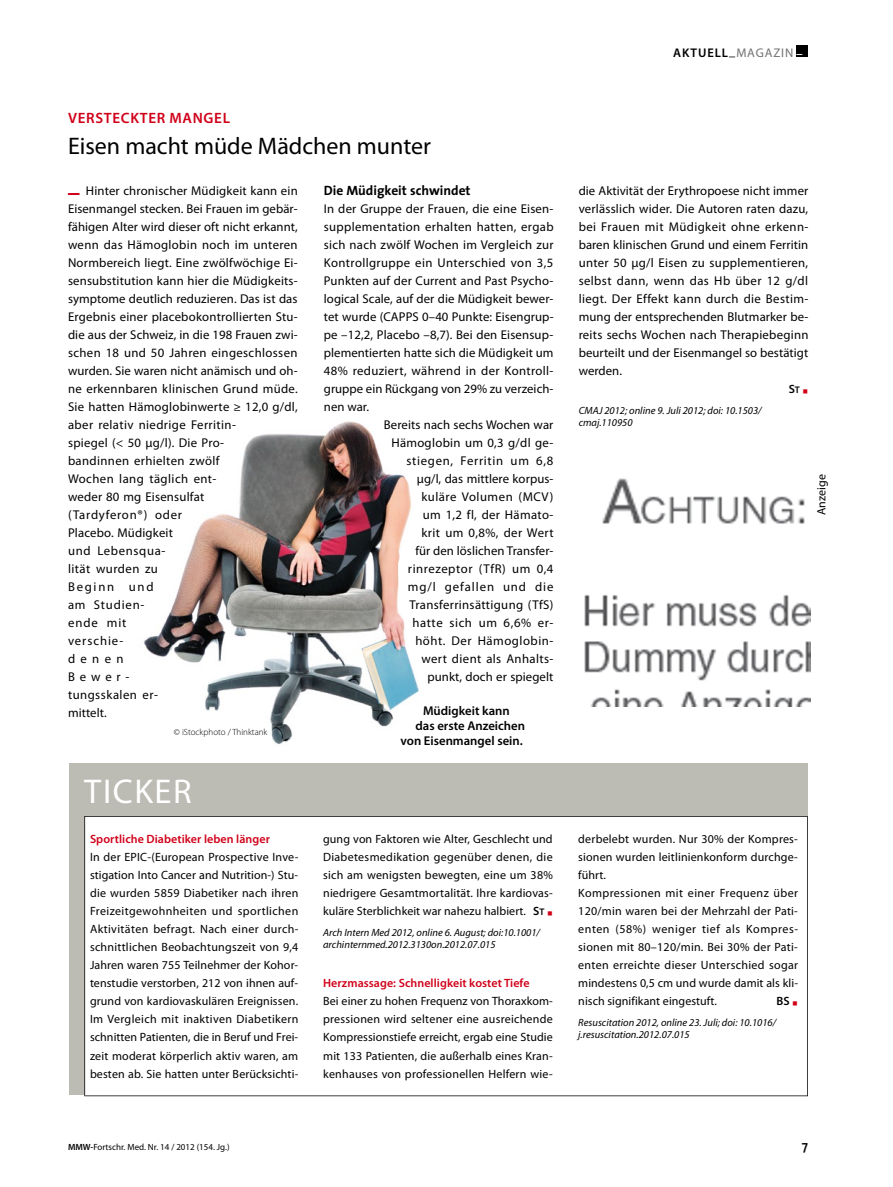
<style>
.page{position:relative;width:893px;height:1187px;background:#fff}
.page>*{position:absolute;margin:0;border:0;box-sizing:border-box;transform-origin:0 0}
.t1{font:40.2px "Myriad Pro";color:#d10019;scale:.57 1}
.t2{font:34.5px "Myriad Pro";letter-spacing:.045em;color:#fff}
.t3{font:24px "Myriad Pro";color:#000}
.t4{font:600 15px "Myriad Pro";letter-spacing:.045em;color:#d10019}
.t5{font:700 13.5px "The Sans";color:#000}
.t6{font:600 13.5px "The Sans";color:#000}
.t7{font:12.75px/18px "Myriad Pro";letter-spacing:.02em;color:#000}
.t8{font:600 12.75px "Myriad Pro";color:#000}
.t9{font:12.75px "Myriad Pro";letter-spacing:.04em;color:#000}
.t10{font:12.75px "Myriad Pro";letter-spacing:.055em;color:#000}
.t11{font:12.75px "Myriad Pro";letter-spacing:.045em;color:#000}
.t12{font:12.75px "Myriad Pro";letter-spacing:.075em;color:#000}
.t13{font:12.75px "Myriad Pro";letter-spacing:.05em;color:#000}
.t14{font:600 12.6px "Myriad Pro";letter-spacing:.07em;color:#000}
.t15{font:12px/18px "Myriad Pro";letter-spacing:.015em;color:#000;text-align:justify}
.t16{font:600 12px "Myriad Pro";letter-spacing:.005em;color:#d10019}
.t17{font:12px "Myriad Pro Semibold SC800";color:#000}
.t18{font:italic 10.5px/12px "Myriad Pro";color:#000}
.t19{font:9px "Myriad Pro";color:#000}
.t20{font:300 9px "Myriad Pro";color:#000}
.s1{font-family:"Myriad Pro Semibold SC800"}
.s2{font-family:"Myriad Pro Semibold SC800";font-size:9.6px}
.s3{font-family:"Minion Pro";font-size:14.25px;color:#d10019}
.s4{font-weight:400;color:#707172}
.s5{font-family:"The Sans";font-weight:400;font-size:12px;color:#fff}
.s6{font-size:9.6px}
.s7{font-weight:600}
</style>
<div class="page">
<div style="left:796px;top:45px;width:12px;height:11px;background:#000"></div>
<img style="left:584px;top:478px;width:226px;height:228px">
<div style="left:69px;top:763px;width:739px;height:332px;background:#bcbcb4"></div>
<div style="left:84px;top:816px;width:724px;height:280px;background:#fff"></div>
<img style="left:143px;top:421px;width:276px;height:324px">
<p class="t4" style="left:68px;top:108px;width:163px">VERSTECKTER MANGEL</p>
<h3 class="t3" style="left:68px;top:131px;width:365px">Eisen macht müde Mädchen munter</h3>
<h1 class="t1" style="left:68px;top:152px;width:22px">_</h1>
<p class="t7" style="left:68px;top:181px;width:231px;text-indent:18px">Hinter chronischer Müdigkeit kann ein<br>Eisenmangel stecken. Bei Frauen im gebär&shy;fähigen Alter wird dieser oft nicht erkannt, wenn das Hämoglobin noch im unteren<br>Normbereich liegt. Eine zwölfwöchige Ei&shy;sensubstitution kann hier die Müdigkeits&shy;symptome deutlich reduzieren. Das ist das<br>Ergebnis einer placebokontrollierten Stu&shy;die aus der Schweiz, in die 198 Frauen zwi&shy;schen 18 und 50 Jahren eingeschlossen wurden. Sie waren nicht anämisch und oh&shy;ne erkennbaren klinischen Grund müde.<br>Sie hatten Hämoglobinwerte ≥ 12,0 g/dl, aber relativ niedrige Ferritin-<br>spiegel (&lt; 50 µg/l). Die Pro-<br>bandinnen erhielten zwölf<br>Wochen lang täglich ent-<br>weder 80 mg Eisensulfat<br>(Tardyferon®) oder<br>Placebo. Müdigkeit<br>und Lebensqua-<br>lität wurden zu<br>Beginn und<br>am Studien-<br>ende mit<br>verschie-<br>denen<br>Bewer-<br>tungs skalen er-<br>mittelt.</p>
<p class="t5" style="left:324px;top:182px;width:148px">Die Müdigkeit schwindet</p>
<p class="t7" style="left:324px;top:199px;width:231px">In der Gruppe der Frauen, die eine Eisen-</p>
<p class="t7" style="left:324px;top:217px;width:231px">supplementation erhalten hatten, ergab</p>
<p class="t7" style="left:324px;top:235px;width:231px">sich nach zwölf Wochen im Vergleich zur</p>
<p class="t7" style="left:324px;top:253px;width:231px">Kontrollgruppe ein Unterschied von 3,5</p>
<p class="t7" style="left:324px;top:271px;width:231px">Punkten auf der Current and Past Psycho-</p>
<p class="t7" style="left:324px;top:289px;width:231px">logical Scale, auf der die Müdigkeit bewer-</p>
<p class="t7" style="left:324px;top:307px;width:231px">tet wurde (CAPPS 0–40 Punkte: Eisengrup-</p>
<p class="t7" style="left:324px;top:325px;width:231px">pe –12,2, Placebo –8,7). Bei den Eisensup-</p>
<p class="t7" style="left:324px;top:343px;width:231px">plementierten hatte sich die Müdigkeit um</p>
<p class="t7" style="left:324px;top:361px;width:231px">48% reduziert, während in der Kontroll-</p>
<p class="t7" style="left:324px;top:379px;width:231px">gruppe ein Rückgang von 29% zu verzeich-</p>
<p class="t7" style="left:324px;top:397px;width:47px">nen war.</p>
<p class="t7" style="left:384px;top:415px;width:171px">Bereits nach sechs Wochen war</p>
<p class="t7" style="left:391px;top:433px;width:164px">Hämoglobin um 0,3 g/dl ge-</p>
<p class="t10" style="left:406px;top:453px;width:149px">stiegen, Ferritin um 6,8</p>
<p class="t7" style="left:417px;top:469px;width:138px">µg/l, das mittlere korpus-</p>
<p class="t9" style="left:421px;top:489px;width:134px">kuläre Volumen (MCV)</p>
<p class="t7" style="left:423px;top:505px;width:132px">um 1,2 fl, der Hämato-</p>
<p class="t7" style="left:421px;top:523px;width:134px">krit um 0,8%, der Wert</p>
<p class="t7" style="left:415px;top:541px;width:140px">für den löslichen Transfer-</p>
<p class="t11" style="left:408px;top:561px;width:147px">rinrezeptor (TfR) um 0,4</p>
<p class="t12" style="left:408px;top:579px;width:147px">mg/l gefallen und die</p>
<p class="t7" style="left:409px;top:595px;width:146px">Transferrinsättigung (TfS)</p>
<p class="t13" style="left:412px;top:615px;width:143px">hatte sich um 6,6% er-</p>
<p class="t9" style="left:415px;top:633px;width:140px">höht. Der Hämoglobin-</p>
<p class="t7" style="left:421px;top:649px;width:133px">wert dient als Anhalts-</p>
<p class="t7" style="left:427px;top:667px;width:128px">punkt, doch er spiegelt</p>
<p class="t8" style="left:423px;top:702px;width:88px">Müdigkeit kann</p>
<p class="t8" style="left:415px;top:717px;width:111px">das erste Anzeichen</p>
<p class="t8" style="left:400px;top:732px;width:124px">von Eisenmangel sein.</p>
<p class="t20" style="left:174px;top:726px;width:95px">© iStockphoto / Thinktank</p>
<h2 class="t2" style="left:84px;top:770px;width:109px">TICKER</h2>
<p class="t16" style="left:90px;top:831px;width:181px">Sportliche Diabetiker leben länger</p>
<p class="t15" style="left:90px;top:848px;width:210px">In der EPIC-(European Prospective Inve&shy;stigation Into Cancer and Nutrition-) Stu&shy;die wurden 5859 Diabetiker nach ihren Freizeitgewohnheiten und sportlichen Aktivitäten befragt. Nach einer durch&shy;schnittlichen Beobachtungszeit von 9,4<br>Jahren waren 755 Teilnehmer der Kohor&shy;tenstudie verstorben, 212 von ihnen auf&shy;grund von kardiovaskulären Ereignissen.<br>Im Vergleich mit inaktiven Diabetikern schnitten Patienten, die in Beruf und Frei&shy;zeit moderat körperlich aktiv waren, am besten ab. Sie hatten unter Berücksichti-</p>
<p class="t15" style="left:323px;top:830px;width:231px">gung von Faktoren wie Alter, Geschlecht und Diabetesmedikation gegenüber denen, die sich am wenigsten bewegten, eine um 38% niedrigere Gesamtmortalität. Ihre kardiovas&shy;kuläre Sterblichkeit war nahezu halbiert. <span class="s1">S</span><span class="s2">t</span> <span class="s3">■</span></p>
<p class="t18" style="left:323px;top:926px;width:218px">Arch Intern Med 2012, online 6. August; doi:10.1001/ archinternmed.2012.3130on.2012.07.015</p>
<p class="t16" style="left:323px;top:975px;width:208px">Herzmassage: Schnelligkeit kostet Tiefe</p>
<p class="t15" style="left:323px;top:992px;width:231px">Bei einer zu hohen Frequenz von Thoraxkom&shy;pressionen wird seltener eine ausreichende Kompressionstiefe erreicht, ergab eine Studie mit 133 Patienten, die außerhalb eines Kran&shy;kenhauses von professionellen Helfern wie-</p>
<p class="t14" style="left:673px;top:45px;width:131px">AKTUELL<sub>–</sub><span class="s4">MAGAZIN</span> <span class="s5">–</span></p>
<p class="t7" style="left:579px;top:181px;width:231px;text-align:justify">die Aktivität der Erythropoese nicht immer verlässlich wider. Die Autoren raten dazu, bei Frauen mit Müdigkeit ohne erkenn&shy;baren klinischen Grund und einem Ferritin unter 50 µg/l Eisen zu supplementieren, selbst dann, wenn das Hb über 12 g/dl liegt. Der Effekt kann durch die Bestim&shy;mung der entsprechenden Blutmarker be&shy;reits sechs Wochen nach Therapiebeginn beurteilt und der Eisenmangel so bestätigt werden.</p>
<p class="t17" style="left:789px;top:381px;width:21px">S<span class="s6">t</span> <span class="s3">■</span></p>
<p class="t18" style="left:579px;top:404px;width:185px">CMAJ 2012; online 9. Juli 2012; doi: 10.1503/ cmaj.110950</p>
<p class="t15" style="left:812px;top:515px;width:42px;rotate:-90deg">Anzeige</p>
<p class="t15" style="left:578px;top:830px;width:221px;text-align:left">derbelebt wurden. Nur 30% der Kompres&shy;sionen wurden leitlinienkonform durchge&shy;führt.<br>Kompressionen mit einer Frequenz über 120/min waren bei der Mehrzahl der Pati&shy;enten (58%) weniger tief als Kompres&shy;sionen mit 80–120/min. Bei 30% der Pati&shy;enten erreichte dieser Unterschied sogar mindestens 0,5 cm und wurde damit als kli&shy;nisch signifikant eingestuft.</p>
<p class="t17" style="left:777px;top:993px;width:23px">bS <span class="s3">■</span></p>
<p class="t18" style="left:578px;top:1016px;width:199px">Resuscitation 2012, online 23. Juli; doi: 10.1016/ j.resuscitation.2012.07.015</p>
<p class="t19" style="left:68px;top:1140px;width:163px"><span class="s7">MMW-</span>Fortschr. Med. Nr. 14 / 2012 (154. Jg.)</p>
<p class="t6" style="left:802px;top:1136px;width:8px">7</p>
</div>
